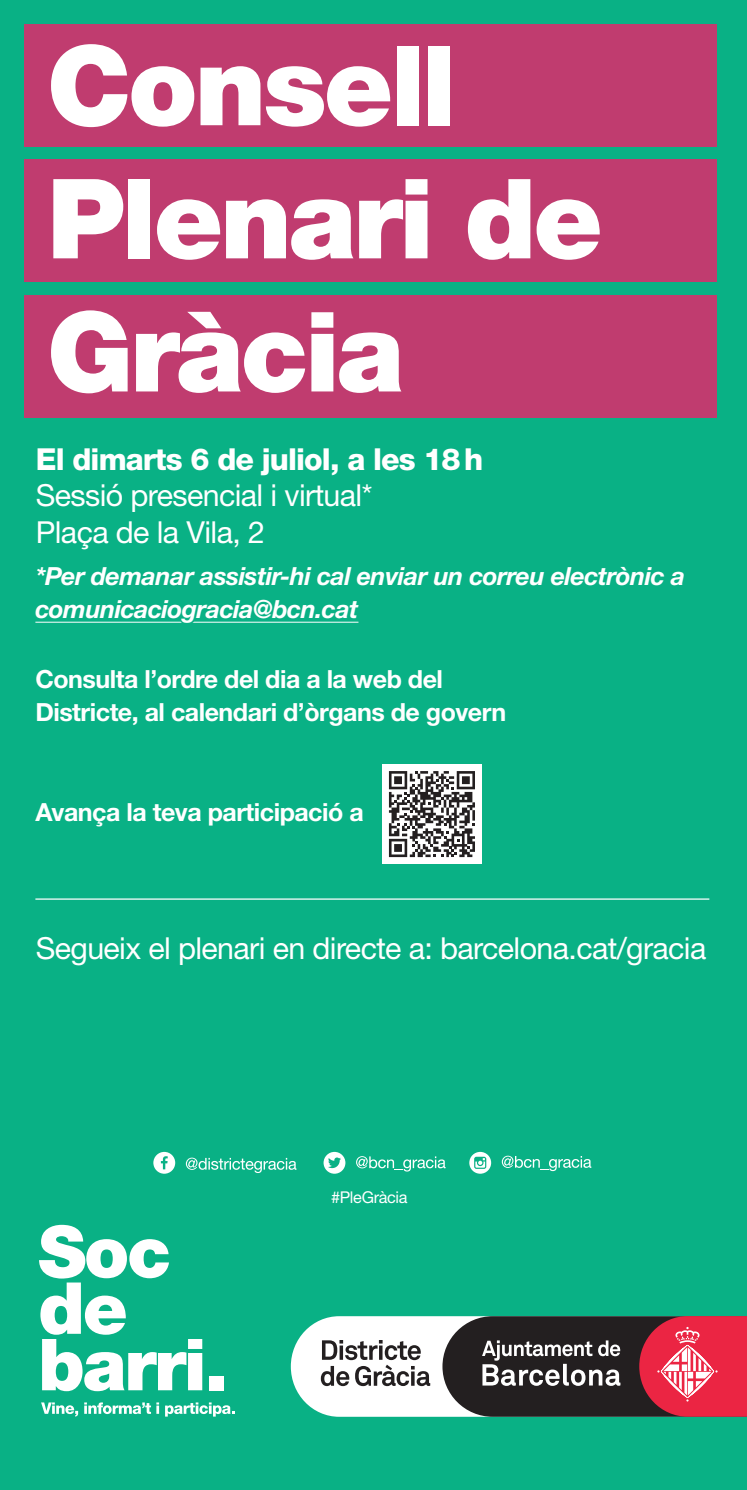
<style>
.page{position:relative;width:747px;height:1490px;background:#fff}
.page>*{position:absolute;margin:0;border:0;box-sizing:border-box;transform-origin:0 0}
.t1{font:900 110.88px/133px "Helvetica Neue LT Std";letter-spacing:-.03em;color:#fff}
.t2{font:30.38px/36.4px "Helvetica Neue LT Std";letter-spacing:-.02em;color:#fff}
.t3{font:800 30.38px "Helvetica Neue LT Std";letter-spacing:-.03em;color:#fff}
.t4{font:700 25px/33.2px "Helvetica Neue LT Std";letter-spacing:-.02em;color:#fff}
.t5{font:italic 700 25px/33.4px "Helvetica Neue LT Std";letter-spacing:-.02em;color:#fff}
.t6{font:16.25px "Helvetica Neue LT Std";letter-spacing:-.02em;color:#fff}
</style>
<div class="page">
<div style="left:0;top:0;width:746px;height:1489px;background:#09b185"></div>
<div style="left:24px;top:24px;width:692px;height:122px;background:#c03c6f"></div>
<div style="left:24px;top:160px;width:692px;height:122px;background:#c03c6f"></div>
<div style="left:24px;top:295px;width:692px;height:122px;background:#c03c6f"></div>
<svg style="left:41px;top:1402px;width:37px;height:14px"></svg>
<svg style="left:84px;top:1402px;width:75px;height:11px"></svg>
<svg style="left:165px;top:1402px;width:69px;height:14px"></svg>
<svg style="left:39px;top:1224px;width:163px;height:166px"></svg>
<div style="left:209px;top:1375px;width:15px;height:14px;background:#fff"></div>
<svg style="left:291px;top:1315px;width:151px;height:101px"></svg>
<svg style="left:320px;top:1339px;width:110px;height:46px"></svg>
<svg style="left:442px;top:1315px;width:304px;height:101px;background:#79424a"></svg>
<svg style="left:186px;top:1157px;width:110px;height:15px;background:#4ac5a5"></svg>
<svg style="left:323px;top:1151px;width:22px;height:22px"></svg>
<svg style="left:153px;top:1151px;width:22px;height:22px"></svg>
<svg style="left:469px;top:1151px;width:22px;height:22px"></svg>
<svg style="left:356px;top:1155px;width:89px;height:16px"></svg>
<svg style="left:501px;top:1155px;width:90px;height:15px"></svg>
<div style="left:382px;top:764px;width:99px;height:99px;background:#fff"></div>
<div style="left:33px;top:592px;width:328px;height:40px;background:#09b185"></div>
<hr style="left:35px;top:898px;width:674px;height:1px;background:#fff">
<svg style="left:389px;top:771px;width:85px;height:86px"></svg>
<svg style="left:743px;top:1487px;width:4px;height:3px"></svg>
<h1 class="t1" style="left:47px;top:19px;width:557px">Consell<br>Plenari de<br>Gràcia</h1>
<p class="t3" style="left:36px;top:441px;width:448px">El dimarts 6 de juliol, a les 18 h</p>
<p class="t2" style="left:36px;top:477px;width:338px">Sessió presencial i virtual*<br>Plaça de la Vila, 2</p>
<p class="t5" style="left:35px;top:559px;width:651px">*Per demanar assistir-hi cal enviar un correu electrònic a comunicaciogracia@bcn.cat</p>
<p class="t4" style="left:35px;top:661px;width:472px">Consulta l’ordre del dia a la web del<br>Districte, al calendari d’òrgans de govern</p>
<p class="t4" style="left:35px;top:795px;width:329px">Avança la teva participació a</p>
<p class="t2" style="left:36px;top:929px;width:671px">Segueix el plenari en directe a: barcelona.cat/gracia</p>
<p class="t6" style="left:331px;top:1187px;width:78px">#PleGràcia</p>
</div>
